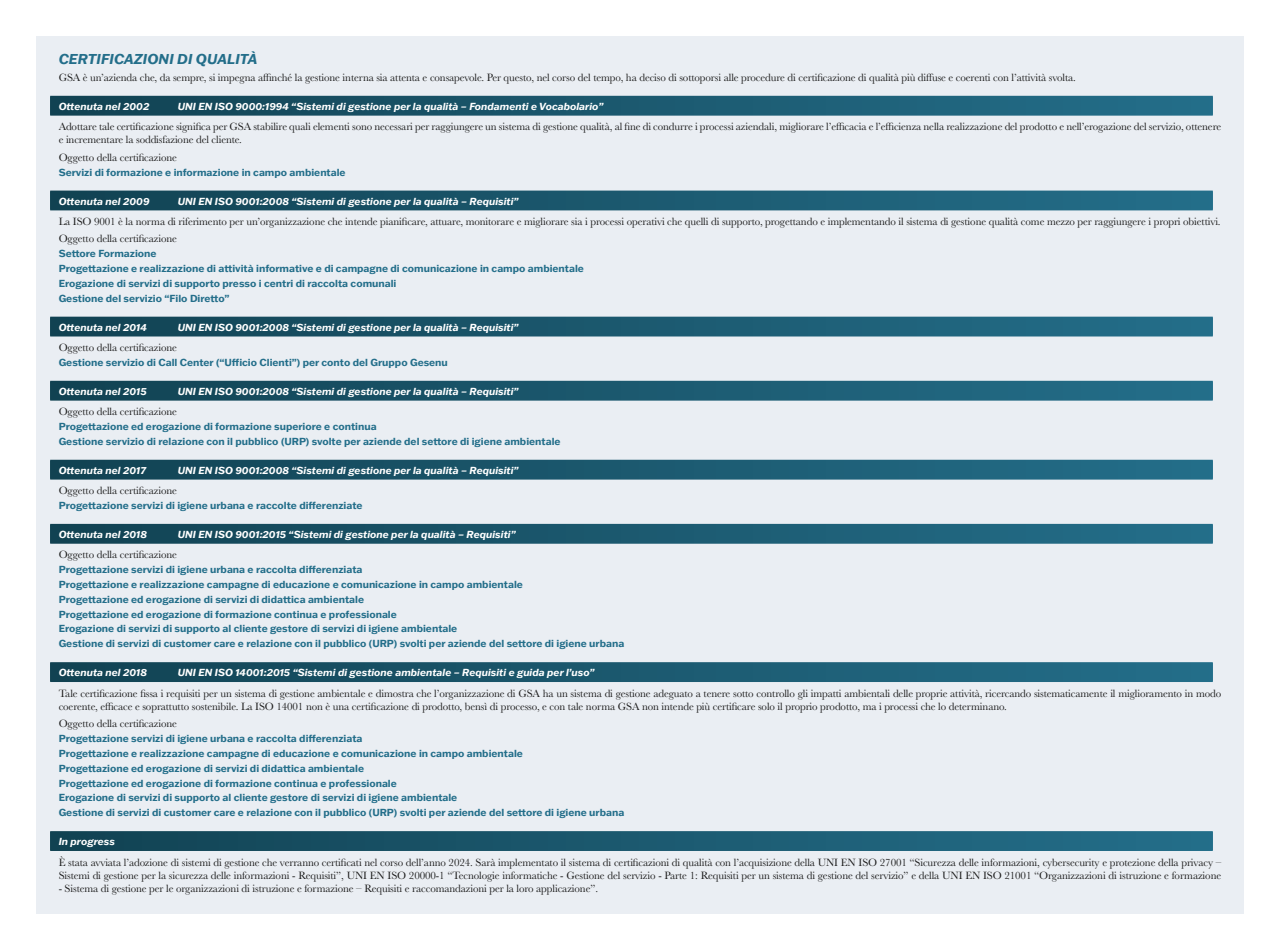
<style>
.page{position:relative;width:1280px;height:950px;background:#fff}
.page>*{position:absolute;margin:0;border:0;box-sizing:border-box;transform-origin:0 0}
.t1{font:italic 700 14px "Franklin Gothic ATF";color:#236e8a}
.t2{font:11px/13.2px "Baskerville";letter-spacing:-.01em;color:#1a1a1a}
.t3{font:700 10px/14.8px "Franklin Gothic ATF";color:#236e8a}
.t4{font:italic 700 10px "Franklin Gothic ATF";color:#fff}
</style>
<div class="page">
<div style="left:36px;top:36px;width:1208px;height:878px;background:#eaeef3"></div>
<svg style="left:50px;top:115px;width:1163px;height:1px"></svg>
<div style="left:50px;top:96px;width:1163px;height:19px;background:linear-gradient(to right,#124253,#246f8a)"></div>
<div style="left:50px;top:191px;width:1163px;height:19px;background:linear-gradient(to right,#124253,#246f8a)"></div>
<svg style="left:50px;top:336px;width:1163px;height:1px"></svg>
<div style="left:50px;top:317px;width:1163px;height:19px;background:linear-gradient(to right,#124253,#246f8a)"></div>
<svg style="left:50px;top:400px;width:1163px;height:1px"></svg>
<div style="left:50px;top:381px;width:1163px;height:19px;background:linear-gradient(to right,#124253,#246f8a)"></div>
<svg style="left:50px;top:479px;width:1163px;height:1px"></svg>
<div style="left:50px;top:460px;width:1163px;height:19px;background:linear-gradient(to right,#124253,#246f8a)"></div>
<svg style="left:50px;top:543px;width:1163px;height:1px"></svg>
<div style="left:50px;top:524px;width:1163px;height:19px;background:linear-gradient(to right,#124253,#246f8a)"></div>
<svg style="left:50px;top:681px;width:1163px;height:1px"></svg>
<div style="left:50px;top:662px;width:1163px;height:19px;background:linear-gradient(to right,#124253,#246f8a)"></div>
<svg style="left:50px;top:850px;width:1163px;height:1px"></svg>
<div style="left:50px;top:831px;width:1163px;height:19px;background:linear-gradient(to right,#124253,#246f8a)"></div>
<p class="t1" style="left:59px;top:49px;width:200px">CERTIFICAZIONI DI QUALITÀ</p>
<p class="t2" style="left:59px;top:71px;width:1019px">GSA è un’azienda che, da sempre, si impegna affinché la gestione interna sia attenta e consapevole. Per questo, nel corso del tempo, ha deciso di sottoporsi alle procedure di certificazione di qualità più diffuse e coerenti con l’attività svolta.</p>
<p class="t4" style="left:59px;top:100px;width:92px">Ottenuta nel 2002</p>
<p class="t4" style="left:178px;top:100px;width:427px">UNI EN ISO 9000:1994 “Sistemi di gestione per la qualità – Fondamenti e Vocabolario”</p>
<p class="t2" style="left:59px;top:120px;width:1164px">Adottare tale certificazione significa per GSA stabilire quali elementi sono necessari per raggiungere un sistema di gestione qualità, al fine di condurre i processi aziendali, migliorare l’efficacia e l’efficienza nella realizzazione del prodotto e nell’erogazione del servizio, ottenere e incrementare la soddisfazione del cliente.</p>
<p class="t2" style="left:59px;top:151px;width:120px">Oggetto della certificazione</p>
<p class="t3" style="left:59px;top:164px;width:288px">Servizi di formazione e informazione in campo ambientale</p>
<p class="t4" style="left:59px;top:194px;width:92px">Ottenuta nel 2009</p>
<p class="t4" style="left:178px;top:194px;width:342px">UNI EN ISO 9001:2008 “Sistemi di gestione per la qualità – Requisiti”</p>
<p class="t2" style="left:59px;top:213px;width:1164px;line-height:17.5px">La ISO 9001 è la norma di riferimento per un’organizzazione che intende pianificare, attuare, monitorare e migliorare sia i processi operativi che quelli di supporto, progettando e implementando il sistema di gestione qualità come mezzo per raggiungere i propri obiettivi.<br>Oggetto della certificazione</p>
<p class="t3" style="left:59px;top:246px;width:527px">Settore Formazione<br>Progettazione e realizzazione di attività informative e di campagne di comunicazione in campo ambientale Erogazione di servizi di supporto presso i centri di raccolta comunali<br>Gestione del servizio “Filo Diretto”</p>
<p class="t4" style="left:59px;top:321px;width:90px">Ottenuta nel 2014</p>
<p class="t4" style="left:178px;top:321px;width:342px">UNI EN ISO 9001:2008 “Sistemi di gestione per la qualità – Requisiti”</p>
<p class="t2" style="left:59px;top:341px;width:120px">Oggetto della certificazione</p>
<p class="t3" style="left:59px;top:355px;width:391px">Gestione servizio di Call Center (“Ufficio Clienti”) per conto del Gruppo Gesenu</p>
<p class="t4" style="left:59px;top:385px;width:90px">Ottenuta nel 2015</p>
<p class="t4" style="left:178px;top:385px;width:342px">UNI EN ISO 9001:2008 “Sistemi di gestione per la qualità – Requisiti”</p>
<p class="t2" style="left:59px;top:405px;width:120px">Oggetto della certificazione</p>
<p class="t3" style="left:59px;top:419px;width:503px">Progettazione ed erogazione di formazione superiore e continua<br>Gestione servizio di relazione con il pubblico (URP) svolte per aziende del settore di igiene ambientale</p>
<p class="t4" style="left:59px;top:464px;width:89px">Ottenuta nel 2017</p>
<p class="t4" style="left:178px;top:464px;width:342px">UNI EN ISO 9001:2008 “Sistemi di gestione per la qualità – Requisiti”</p>
<p class="t2" style="left:59px;top:484px;width:120px">Oggetto della certificazione</p>
<p class="t3" style="left:59px;top:498px;width:305px">Progettazione servizi di igiene urbana e raccolte differenziate</p>
<p class="t4" style="left:59px;top:528px;width:90px">Ottenuta nel 2018</p>
<p class="t4" style="left:178px;top:528px;width:340px">UNI EN ISO 9001:2015 “Sistemi di gestione per la qualità – Requisiti”</p>
<p class="t2" style="left:59px;top:548px;width:120px">Oggetto della certificazione</p>
<p class="t3" style="left:59px;top:562px;width:567px">Progettazione servizi di igiene urbana e raccolta differenziata<br>Progettazione e realizzazione campagne di educazione e comunicazione in campo ambientale<br>Progettazione ed erogazione di servizi di didattica ambientale<br>Progettazione ed erogazione di formazione continua e professionale<br>Erogazione di servizi di supporto al cliente gestore di servizi di igiene ambientale<br>Gestione di servizi di customer care e relazione con il pubblico (URP) svolti per aziende del settore di igiene urbana</p>
<p class="t4" style="left:59px;top:666px;width:90px">Ottenuta nel 2018</p>
<p class="t4" style="left:178px;top:666px;width:418px">UNI EN ISO 14001:2015 “Sistemi di gestione ambientale – Requisiti e guida per l’uso”</p>
<p class="t2" style="left:59px;top:687px;width:1164px">Tale certificazione fissa i requisiti per un sistema di gestione ambientale e dimostra che l’organizzazione di GSA ha un sistema di gestione adeguato a tenere sotto controllo gli impatti ambientali delle proprie attività, ricercando sistematicamente il miglioramento in modo coerente, efficace e soprattutto sostenibile. La ISO 14001 non è una certificazione di prodotto, bensì di processo, e con tale norma GSA non intende più certificare solo il proprio prodotto, ma i processi che lo determinano.</p>
<p class="t2" style="left:59px;top:717px;width:120px">Oggetto della certificazione</p>
<p class="t3" style="left:59px;top:731px;width:567px">Progettazione servizi di igiene urbana e raccolta differenziata<br>Progettazione e realizzazione campagne di educazione e comunicazione in campo ambientale<br>Progettazione ed erogazione di servizi di didattica ambientale<br>Progettazione ed erogazione di formazione continua e professionale<br>Erogazione di servizi di supporto al cliente gestore di servizi di igiene ambientale<br>Gestione di servizi di customer care e relazione con il pubblico (URP) svolti per aziende del settore di igiene urbana</p>
<p class="t4" style="left:59px;top:835px;width:58px">In progress</p>
<p class="t2" style="left:59px;top:856px;width:1164px">È stata avviata l’adozione di sistemi di gestione che verranno certificati nel corso dell’anno 2024. Sarà implementato il sistema di certificazioni di qualità con l’acquisizione della UNI EN ISO 27001 “Sicurezza delle informazioni, cybersecurity e protezione della privacy –<br>Sistemi di gestione per la sicurezza delle informazioni - Requisiti”, UNI EN ISO 20000-1 “Tecnologie informatiche - Gestione del servizio - Parte 1: Requisiti per un sistema di gestione del servizio” e della UNI EN ISO 21001 “Organizzazioni di istruzione e formazione</p>
<p class="t2" style="left:59px;top:882px;width:541px">- Sistema di gestione per le organizzazioni di istruzione e formazione – Requisiti e raccomandazioni per la loro applicazione”.</p>
</div>
